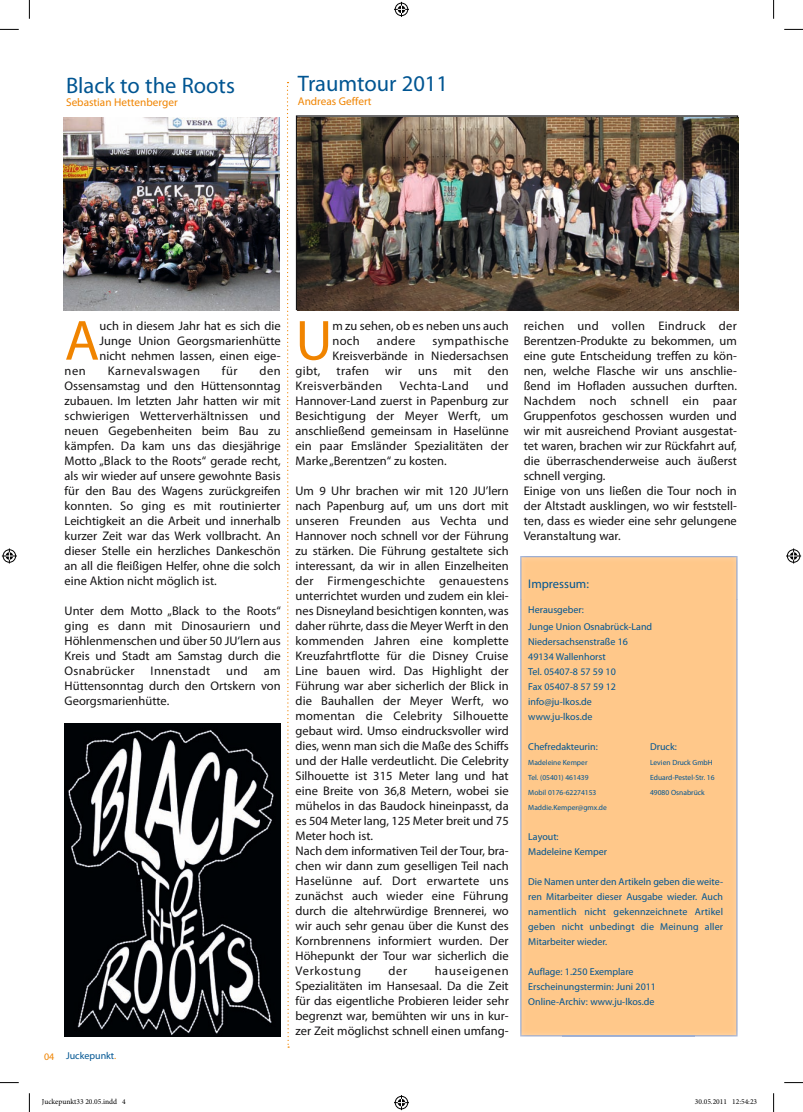
<style>
.page{position:relative;width:803px;height:1112px;background:#fff}
.page>*{position:absolute;margin:0;border:0;box-sizing:border-box;transform-origin:0 0}
.t1{font:57px "Myriad Pro";color:#f08400}
.t2{font:22.5px "Myriad Pro";color:#005592}
.t3{font:12.5px/15px "Myriad Pro";color:#141314;text-align:justify}
.t4{font:12.5px "Myriad Pro";letter-spacing:.03em;color:#141314}
.t5{font:12.5px "Myriad Pro";letter-spacing:.04em;color:#141314}
.t6{font:12.5px "Myriad Pro";color:#005592}
.t7{font:11.25px "Myriad Pro";color:#f08400}
.t8{font:10px/15px "Myriad Pro";color:#005592}
.t9{font:7.5px/15px "Myriad Pro";color:#005592}
.t10{font:7.5px "Minion Pro";color:#000}
.s1{color:#f08400}
</style>
<div class="page">
<svg style="left:287px;top:82px;width:2px;height:966px"></svg>
<img style="left:737px;top:591px;width:1px;height:445px">
<img style="left:549px;top:1036px;width:152px;height:1px">
<img style="left:520px;top:556px;width:217px;height:43px">
<img style="left:520px;top:599px;width:43px;height:437px">
<div style="left:694px;top:599px;width:43px;height:437px;background:#ffc88a"></div>
<img style="left:297px;top:117px;width:441px;height:193px">
<img style="left:64px;top:117px;width:216px;height:193px">
<img style="left:65px;top:723px;width:216px;height:313px">
<svg style="left:0;top:29px;width:19px;height:1px"></svg>
<svg style="left:784px;top:29px;width:19px;height:1px"></svg>
<svg style="left:0;top:1082px;width:19px;height:1px"></svg>
<svg style="left:784px;top:1082px;width:19px;height:1px"></svg>
<svg style="left:29px;top:0;width:1px;height:19px"></svg>
<svg style="left:29px;top:1093px;width:1px;height:18px"></svg>
<svg style="left:773px;top:0;width:1px;height:19px"></svg>
<svg style="left:773px;top:1093px;width:1px;height:18px"></svg>
<svg style="left:394px;top:2px;width:15px;height:15px"></svg>
<svg style="left:394px;top:1095px;width:15px;height:14px"></svg>
<svg style="left:2px;top:548px;width:15px;height:15px"></svg>
<svg style="left:786px;top:548px;width:15px;height:15px"></svg>
<h2 class="t2" style="left:66px;top:71px;width:170px">Black to the Roots</h2>
<p class="t7" style="left:66px;top:95px;width:113px">Sebastian Hettenberger</p>
<h2 class="t2" style="left:298px;top:70px;width:152px">Traumtour 2011</h2>
<p class="t7" style="left:298px;top:94px;width:75px">Andreas Geffert</p>
<h1 class="t1" style="left:65px;top:305px;width:36px">A</h1>
<p class="t3" style="left:100px;top:317px;width:183px">uch in diesem Jahr hat es sich die Junge Union Georgsmarienhütte nicht nehmen lassen, einen eige-</p>
<p class="t3" style="left:65px;top:362px;width:23px">nen</p>
<p class="t5" style="left:108px;top:362px;width:94px">Karnevalswagen</p>
<p class="t3" style="left:222px;top:362px;width:17px">für</p>
<p class="t3" style="left:65px;top:362px;width:218px;text-indent:195px">den Ossensamstag und den Hüttensonntag zubauen. Im letzten Jahr hatten wir mit schwierigen Wetterverhältnissen und neuen Gegebenheiten beim Bau zu kämpfen. Da kam uns das diesjährige Motto „Black to the Roots“ gerade recht, als wir wieder auf unsere gewohnte Basis für den Bau des Wagens zurückgreifen konnten. So ging es mit routinierter Leichtigkeit an die Arbeit und innerhalb kurzer Zeit war das Werk vollbracht. An dieser Stelle ein herzliches Dankeschön an all die fleißigen Helfer, ohne die solch eine Aktion nicht möglich ist.</p>
<p class="t3" style="left:65px;top:602px;width:218px">Unter dem Motto „Black to the Roots“ ging es dann mit Dinosauriern und Höhlenmenschen und über 50 JU‘lern aus Kreis und Stadt am Samstag durch die Osnabrücker</p>
<p class="t4" style="left:151px;top:662px;width:61px">Innenstadt</p>
<p class="t3" style="left:226px;top:662px;width:23px">und</p>
<p class="t3" style="left:65px;top:662px;width:218px;text-indent:199px">am Hüttensonntag durch den Ortskern von Georgsmarienhütte.</p>
<p class="t8" style="left:44px;top:1047px;width:74px"><span class="s1">04</span> Juckepunkt<span class="s1">.</span></p>
<h1 class="t1" style="left:295px;top:305px;width:38px">U</h1>
<p class="t3" style="left:332px;top:317px;width:178px">m zu sehen, ob es neben uns auch noch</p>
<p class="t3" style="left:332px;top:332px;width:178px;text-align:right">sympathische<br>Kreisverbände in Niedersachsen</p>
<p class="t3" style="left:377px;top:332px;width:40px">andere</p>
<p class="t3" style="left:295px;top:362px;width:27px">gibt,</p>
<p class="t3" style="left:337px;top:362px;width:34px">trafen</p>
<p class="t3" style="left:385px;top:362px;width:18px">wir</p>
<p class="t3" style="left:418px;top:362px;width:21px">uns</p>
<p class="t3" style="left:453px;top:362px;width:20px">mit</p>
<p class="t3" style="left:488px;top:362px;width:22px">den</p>
<p class="t4" style="left:295px;top:377px;width:88px">Kreisverbänden</p>
<p class="t4" style="left:400px;top:377px;width:71px">Vechta-Land</p>
<p class="t3" style="left:295px;top:377px;width:215px;text-indent:191px">und Hannover-Land zuerst in Papenburg zur Besichtigung der Meyer Werft, um anschließend gemeinsam in Haselünne ein paar Emsländer Spezialitäten der Marke „Berentzen“ zu kosten.</p>
<p class="t3" style="left:295px;top:482px;width:215px;text-align:left">Um 9 Uhr brachen wir mit 120 JU’lern nach Papenburg auf, um uns dort mit unseren Freunden aus Vechta und Hannover noch schnell vor der Führung zu stärken. Die Führung gestaltete sich interessant, da wir in allen Einzelheiten der Firmengeschichte genauestens unterrichtet wurden und zudem ein klei&shy;nes Disneyland besichtigen konnten, was daher rührte, dass die Meyer Werft in den kommenden Jahren eine komplette Kreuzfahrtflotte für die Disney Cruise Line bauen wird. Das Highlight der Führung war aber sicherlich der Blick in die Bauhallen der Meyer Werft, wo momentan die Celebrity Silhouette gebaut wird. Umso eindrucksvoller wird dies, wenn man sich die Maße des Schiffs und der Halle verdeutlicht. Die Celebrity Silhouette ist 315 Meter lang und hat eine Breite von 36,8 Metern, wobei sie mühelos in das Baudock hineinpasst, da es 504 Meter lang, 125 Meter breit und 75<br>Meter hoch ist.<br>Nach dem informativen Teil der Tour, bra&shy;chen wir dann zum geselligen Teil nach Haselünne auf. Dort erwartete uns zunächst auch wieder eine Führung durch die altehrwürdige Brennerei, wo wir auch sehr genau über die Kunst des Kornbrennens informiert wurden. Der Höhepunkt der Tour war sicherlich die Verkostung</p>
<p class="t3" style="left:295px;top:962px;width:215px;text-indent:139px">hauseigenen Spezialitäten im Hansesaal. Da die Zeit für das eigentliche Probieren leider sehr begrenzt war, bemühten wir uns in kur&shy;zer Zeit möglichst schnell einen umfang-</p>
<p class="t3" style="left:388px;top:962px;width:20px">der</p>
<p class="t3" style="left:524px;top:317px;width:215px;text-align:left">reichen und vollen Eindruck der Berentzen-Produkte zu bekommen, um eine gute Entscheidung treffen zu kön&shy;nen, welche Flasche wir uns anschlie&shy;ßend im Hofladen aussuchen durften.<br>Nachdem noch schnell ein paar Gruppenfotos geschossen wurden und wir mit ausreichend Proviant ausgestat&shy;tet waren, brachen wir zur Rückfahrt auf, die überraschenderweise auch äußerst schnell verging.<br>Einige von uns ließen die Tour noch in der Altstadt ausklingen, wo wir feststell&shy;ten, dass es wieder eine sehr gelungene Veranstaltung war.</p>
<p class="t6" style="left:528px;top:575px;width:62px">Impressum:</p>
<p class="t8" style="left:528px;top:601px;width:125px;line-height:16.8px">Herausgeber:<br>Junge Union Osnabrück-Land</p>
<p class="t8" style="left:528px;top:633px;width:101px">Niedersachsenstraße 16<br>49134 Wallenhorst<br>Tel. 05407-8 57 59 10<br>Fax 05407-8 57 59 12 info@ju-lkos.de www.ju-lkos.de</p>
<p class="t8" style="left:528px;top:738px;width:71px">Chefredakteurin:</p>
<p class="t9" style="left:528px;top:754px;width:80px">Madeleine Kemper<br>Tel. (05401) 461439<br>Mobil 0176-62274153<br>Maddie.Kemper@gmx.de</p>
<p class="t8" style="left:528px;top:828px;width:80px">Layout:<br>Madeleine Kemper</p>
<p class="t8" style="left:528px;top:873px;width:196px;text-align:justify">Die Namen unter den Artikeln geben die weite&shy;ren Mitarbeiter dieser Ausgabe wieder. Auch namentlich nicht gekennzeichnete Artikel geben nicht unbedingt die Meinung aller Mitarbeiter wieder.</p>
<p class="t8" style="left:528px;top:963px;width:129px">Auflage: 1.250 Exemplare<br>Erscheinungstermin: Juni 2011<br>Online-Archiv: www.ju-lkos.de</p>
<p class="t8" style="left:650px;top:738px;width:28px">Druck:</p>
<p class="t9" style="left:650px;top:754px;width:66px">Levien Druck GmbH<br>Eduard-Pestel-Str. 16<br>49080 Osnabrück</p>
<p class="t10" style="left:42px;top:1096px;width:86px">Juckepunkt33 20.05.indd 4</p>
<p class="t10" style="left:695px;top:1096px;width:64px">30.05.2011 12:54:23</p>
</div>
